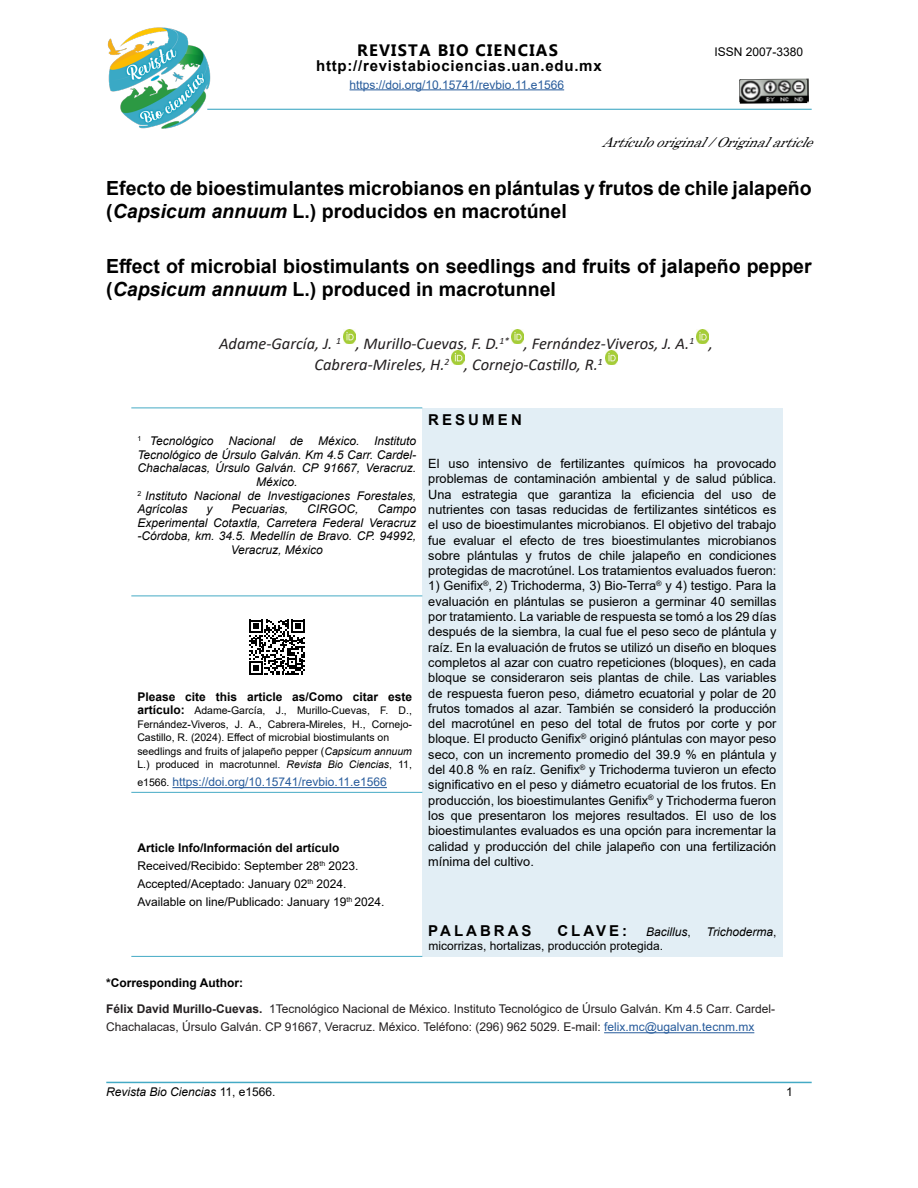
<style>
.page{position:relative;width:918px;height:1188px;background:#fff}
.page>*{position:absolute;margin:0;border:0;box-sizing:border-box;transform-origin:0 0}
.t1{font:700 19.5px/23.4px "Arial";color:#000}
.t2{font:italic 16.5px/21px "Calibri";color:#231f20}
.t3{font:700 16.5px "Microsoft Tai Le";letter-spacing:.075em;color:#000}
.t4{font:700 15px "Arial";letter-spacing:.05em;color:#000}
.t5{font:700 15px "Arial";letter-spacing:.2em;color:#000}
.t6{font:700 15px "Arial";letter-spacing:.21em;color:#000}
.t7{font:italic 13.5px "Century";color:#000}
.t8{font:12.75px/15.3px "Arial";color:#000;text-align:justify}
.t9{font:italic 12px "Arial";color:#000}
.t10{font:12px/18px "Arial";color:#231f20}
.t11{font:12px/18px "Arial";color:#000}
.t12{font:12px "Arial";color:#275b9b}
.t13{font:700 12px "Arial";color:#000}
.t14{font:10.5px/13.5px "Arial";color:#000}
.s1{font-style:italic}
.s2{font-weight:700;font-size:12px}
.s3{font-size:10.5px;color:#000}
.s4{font-weight:700}
.s5{font-style:normal}
.s6{color:#275b9b}
</style>
<div class="page">
<hr style="left:604px;top:1032px;width:150px;height:1px;background:#275b9b">
<img style="left:343px;top:330px;width:13px;height:14px">
<img style="left:511px;top:330px;width:13px;height:14px">
<img style="left:696px;top:330px;width:13px;height:14px">
<img style="left:452px;top:351px;width:12px;height:14px">
<img style="left:605px;top:351px;width:13px;height:14px">
<div style="left:422px;top:408px;width:360px;height:548px;background:#e2eef5"></div>
<hr style="left:131px;top:408px;width:291px;height:1px;background:#44aac5">
<hr style="left:131px;top:956px;width:291px;height:1px;background:#44aac5">
<hr style="left:131px;top:596px;width:291px;height:1px;background:#44aac5">
<hr style="left:131px;top:792px;width:291px;height:1px;background:#44aac5">
<hr style="left:172px;top:787px;width:215px;height:1px;background:#275b9b">
<svg style="left:249px;top:620px;width:55px;height:55px"></svg>
<hr style="left:106px;top:1082px;width:706px;height:1px;background:#44aac5">
<hr style="left:207px;top:109px;width:605px;height:1px;background:#44aac5">
<hr style="left:350px;top:89px;width:214px;height:1px;background:#275b9b">
<img style="left:739px;top:79px;width:70px;height:25px">
<img style="left:107px;top:27px;width:108px;height:102px">
<p class="t3" style="left:357px;top:41px;width:202px">REVISTA BIO CIENCIAS</p>
<p class="t11" style="left:715px;top:43px;width:90px">ISSN 2007-3380</p>
<p class="t4" style="left:316px;top:55px;width:287px">http://revistabiociencias.uan.edu.mx</p>
<p class="t12" style="left:350px;top:76px;width:216px">https://doi.org/10.15741/revbio.11.e1566</p>
<p class="t7" style="left:602px;top:131px;width:223px">Artículooriginal/Originalarticle</p>
<h1 class="t1" style="left:106px;top:177px;width:707px">Efecto de bioestimulantes microbianos en plántulas y frutos de chile jalapeño (<span class="s1">Capsicum annuum</span> L.) producidos en macrotúnel</h1>
<h1 class="t1" style="left:106px;top:255px;width:707px">Effect of microbial biostimulants on seedlings and fruits of jalapeño pepper (<span class="s1">Capsicum annuum</span> L.) produced in macrotunnel</h1>
<p class="t2" style="left:315px;top:333px;width:400px;text-indent:-95px">Adame-García, J. <sup>1</sup> , Murillo-Cuevas, F. D.<sup>1*</sup> , Fernández-Viveros, J. A.<sup>1</sup> ,<br>Cabrera-Mireles, H.<sup>2</sup> , Cornejo-Castillo, R.<sup>1</sup></p>
<p class="t9" style="left:137px;top:433px;width:280px"><sup>1</sup> Tecnológico Nacional de México. Instituto</p>
<p class="t9" style="left:137px;top:447px;width:280px">Tecnológico de Úrsulo Galván. Km 4.5 Carr. Cardel-</p>
<p class="t9" style="left:137px;top:460px;width:280px">Chachalacas, Úrsulo Galván. CP 91667, Veracruz.</p>
<p class="t9" style="left:256px;top:474px;width:43px">México.</p>
<p class="t9" style="left:137px;top:488px;width:280px"><sup>2</sup> Instituto Nacional de Investigaciones Forestales,</p>
<p class="t9" style="left:137px;top:501px;width:52px">Agrícolas</p>
<p class="t9" style="left:206px;top:501px;width:7px">y</p>
<p class="t9" style="left:231px;top:501px;width:58px">Pecuarias,</p>
<p class="t9" style="left:307px;top:501px;width:53px">CIRGOC,</p>
<p class="t9" style="left:378px;top:501px;width:40px">Campo</p>
<p class="t9" style="left:137px;top:515px;width:280px">Experimental Cotaxtla, Carretera Federal Veracruz</p>
<p class="t9" style="left:137px;top:528px;width:280px">-Córdoba, km. 34.5. Medellín de Bravo. CP. 94992,</p>
<p class="t9" style="left:231px;top:542px;width:94px">Veracruz, México</p>
<p class="t13" style="left:137px;top:688px;width:276px">Please cite this article as/Como citar este</p>
<p class="t14" style="left:137px;top:704px;width:276px"><span class="s2">artículo:</span> Adame-García, J., Murillo-Cuevas, F. D., Fernández-Viveros, J. A., Cabrera-Mireles, H., Cornejo-Castillo, R. (2024). Effect of microbial biostimulants on seedlings and fruits of jalapeño pepper (<span class="s1">Capsicum annuum </span>L.) produced in macrotunnel. <span class="s1">Revista Bio Ciencias</span>, 11,</p>
<p class="t12" style="left:137px;top:774px;width:251px"><span class="s3">e1566.</span> https://doi.org/10.15741/revbio.11.e1566</p>
<p class="t11" style="left:137px;top:838px;width:249px"><span class="s4">Article Info/Información del artículo </span>Received/Recibido: September 28<sup>th</sup> 2023.<br>Accepted/Aceptado: January 02<sup>th</sup> 2024.<br>Available on line/Publicado: January 19<sup>th</sup> 2024.</p>
<p class="t6" style="left:428px;top:409px;width:95px">RESUMEN</p>
<p class="t8" style="left:428px;top:456px;width:350px">El uso intensivo de fertilizantes químicos ha provocado problemas de contaminación ambiental y de salud pública.<br>Una estrategia que garantiza la eficiencia del uso de nutrientes con tasas reducidas de fertilizantes sintéticos es el uso de bioestimulantes microbianos. El objetivo del trabajo fue evaluar el efecto de tres bioestimulantes microbianos sobre plántulas y frutos de chile jalapeño en condiciones protegidas de macrotúnel. Los tratamientos evaluados fueron:</p>
<p class="t8" style="left:428px;top:578px;width:350px">1) Genifix<sup>®</sup>, 2) Trichoderma, 3) Bio-Terra<sup>®</sup> y 4) testigo. Para la evaluación en plántulas se pusieron a germinar 40 semillas por tratamiento. La variable de respuesta se tomó a los 29 días después de la siembra, la cual fue el peso seco de plántula y raíz. En la evaluación de frutos se utilizó un diseño en bloques completos al azar con cuatro repeticiones (bloques), en cada bloque se consideraron seis plantas de chile. Las variables de respuesta fueron peso, diámetro ecuatorial y polar de 20 frutos tomados al azar. También se consideró la producción del macrotúnel en peso del total de frutos por corte y por bloque. El producto Genifix<sup>®</sup> originó plántulas con mayor peso seco, con un incremento promedio del 39.9 % en plántula y del 40.8 % en raíz. Genifix<sup>®</sup> y Trichoderma tuvieron un efecto significativo en el peso y diámetro ecuatorial de los frutos. En producción, los bioestimulantes Genifix<sup>®</sup> y Trichoderma fueron los que presentaron los mejores resultados. El uso de los bioestimulantes evaluados es una opción para incrementar la calidad y producción del chile jalapeño con una fertilización mínima del cultivo.</p>
<p class="t5" style="left:428px;top:920px;width:105px">PALABRAS</p>
<p class="t4" style="left:557px;top:920px;width:71px">CLAVE:</p>
<p class="t9" style="left:646px;top:924px;width:46px">Bacillus<span class="s5">,</span></p>
<p class="t9" style="left:707px;top:924px;width:71px">Trichoderma<span class="s5">,</span></p>
<p class="t11" style="left:428px;top:937px;width:236px">micorrizas, hortalizas, producción protegida.</p>
<p class="t13" style="left:106px;top:974px;width:138px">*Corresponding Author:</p>
<p class="t10" style="left:106px;top:1000px;width:670px"><span class="s4">Félix David Murillo-Cuevas.</span> 1Tecnológico Nacional de México. Instituto Tecnológico de Úrsulo Galván. Km 4.5 Carr. Cardel-<br>Chachalacas, Úrsulo Galván. CP 91667, Veracruz. México. Teléfono: (296) 962 5029. E-mail: <span class="s6">felix.mc@ugalvan.tecnm.mx</span></p>
<p class="t9" style="left:106px;top:1084px;width:171px">Revista Bio Ciencias <span class="s5">11, e1566.</span></p>
<p class="t11" style="left:786px;top:1083px;width:8px">1</p>
</div>
